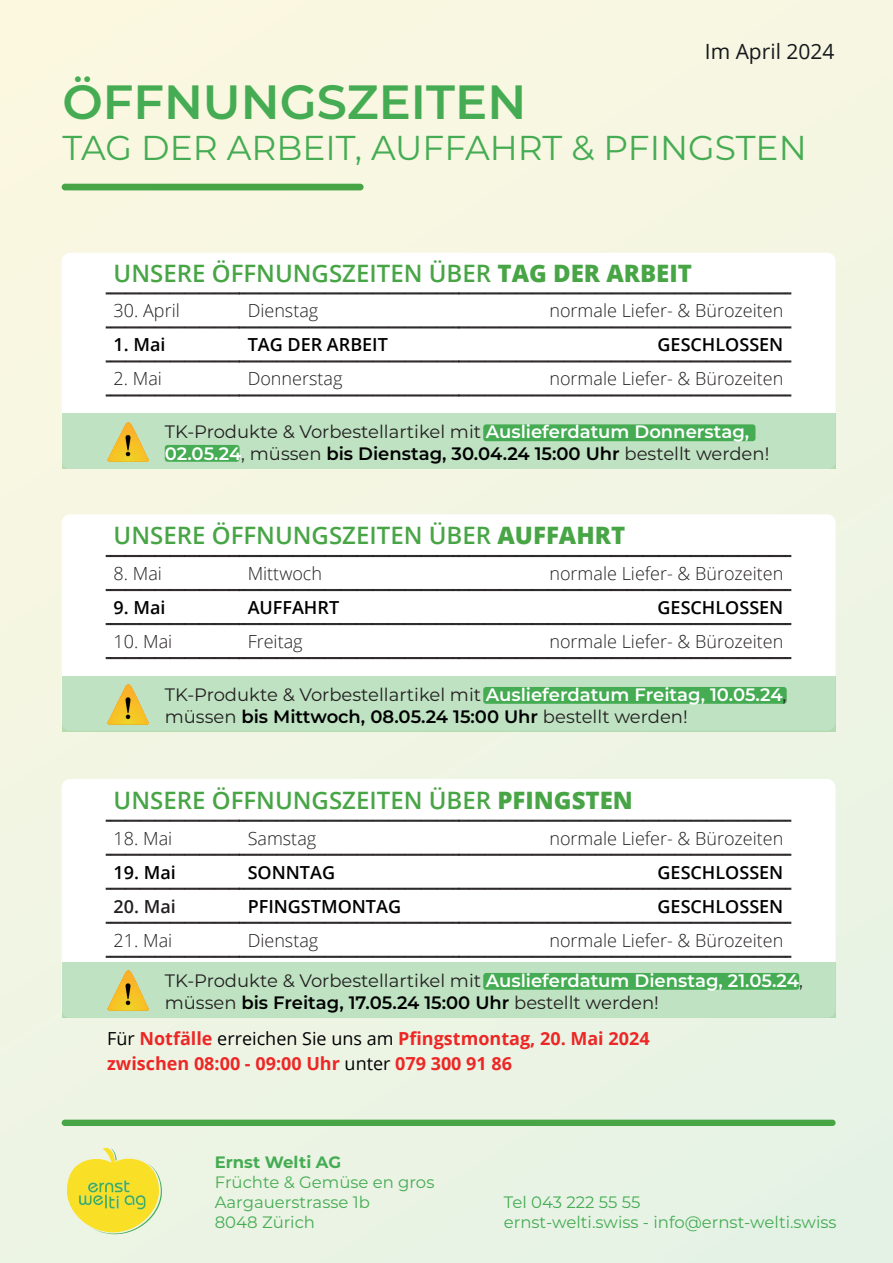
<style>
.page{position:relative;width:893px;height:1263px;background:#f2f5e3}
.page>*{position:absolute;margin:0;border:0;box-sizing:border-box;transform-origin:0 0}
.t1{font:600 48px "Montserrat";color:#45ac53}
.t2{font:34.5px "Montserrat";color:#45ac53}
.t3{font:600 24px "Open Sans";color:#48a546}
.t4{font:21px "Open Sans";color:#15191c}
.t5{font:18px/21.6px "Montserrat";color:#231f20}
.t6{font:300 18px "Open Sans";color:#231f20}
.t7{font:600 18px "Open Sans";color:#000001}
.t8{font:700 18px/25.5px "Open Sans";color:#ec2726}
.t9{font:600 18px "Open Sans";color:#231f20}
.t10{font:16.5px/19.8px "Montserrat";color:#45ac53}
.t11{font:700 16.5px "Montserrat";color:#45ac53}
.s1{font-weight:800}
.s2{font-weight:600;color:#fff}
.s3{font-weight:600;color:#000001}
.s4{font-weight:400;color:#000001}
</style>
<div class="page">
<svg style="left:67px;top:1147px;width:95px;height:87px"></svg>
<div style="left:62px;top:184px;width:302px;height:6px;background:#48a546;border-radius:3px"></div>
<div style="left:62px;top:253px;width:774px;height:216px;background:#fff;border-radius:9px"></div>
<div style="left:62px;top:514px;width:774px;height:217px;background:#fff;border-radius:9px"></div>
<div style="left:62px;top:779px;width:774px;height:239px;background:#fff;border-radius:9px"></div>
<div style="left:62px;top:1119px;width:774px;height:7px;background:#48a546;border-radius:3px"></div>
<svg style="left:106px;top:292px;width:685px;height:3px;background:#6b6969"></svg>
<svg style="left:106px;top:326px;width:685px;height:3px;background:#6b6969"></svg>
<svg style="left:106px;top:360px;width:685px;height:3px;background:#6b6969"></svg>
<svg style="left:106px;top:394px;width:685px;height:3px;background:#6b6969"></svg>
<svg style="left:106px;top:554px;width:685px;height:3px"></svg>
<svg style="left:106px;top:589px;width:685px;height:2px"></svg>
<svg style="left:106px;top:623px;width:685px;height:2px"></svg>
<svg style="left:106px;top:657px;width:685px;height:2px"></svg>
<svg style="left:106px;top:819px;width:685px;height:3px;background:#6b6969"></svg>
<svg style="left:106px;top:853px;width:685px;height:3px;background:#6b6969"></svg>
<svg style="left:106px;top:887px;width:685px;height:3px;background:#6b6969"></svg>
<svg style="left:106px;top:921px;width:685px;height:3px;background:#6b6969"></svg>
<svg style="left:106px;top:955px;width:685px;height:3px;background:#6b6969"></svg>
<svg style="left:62px;top:413px;width:774px;height:56px;background:#addab2"></svg>
<svg style="left:62px;top:676px;width:774px;height:56px;background:#afdbb3"></svg>
<svg style="left:62px;top:962px;width:774px;height:56px;background:#aedbb3"></svg>
<img style="left:107px;top:422px;width:41px;height:40px">
<img style="left:107px;top:685px;width:41px;height:39px">
<img style="left:107px;top:971px;width:41px;height:39px">
<p class="t4" style="left:705px;top:37px;width:131px">Im April 2024</p>
<h1 class="t1" style="left:63px;top:68px;width:465px">ÖFFNUNGSZEITEN</h1>
<h2 class="t2" style="left:63px;top:124px;width:746px">TAG DER ARBEIT, AUFFAHRT &amp; PFINGSTEN</h2>
<h3 class="t3" style="left:114px;top:257px;width:580px">UNSERE ÖFFNUNGSZEITEN ÜBER <span class="s1">TAG DER ARBEIT</span></h3>
<p class="t6" style="left:114px;top:298px;width:68px">30. April</p>
<p class="t6" style="left:248px;top:298px;width:72px">Dienstag</p>
<p class="t6" style="left:549px;top:298px;width:235px">normale Liefer- &amp; Bürozeiten</p>
<p class="t7" style="left:114px;top:332px;width:53px">1. Mai</p>
<p class="t7" style="left:248px;top:332px;width:142px">TAG DER ARBEIT</p>
<p class="t7" style="left:658px;top:332px;width:127px">GESCHLOSSEN</p>
<p class="t6" style="left:114px;top:366px;width:50px">2. Mai</p>
<p class="t6" style="left:248px;top:366px;width:96px">Donnerstag</p>
<p class="t6" style="left:549px;top:366px;width:235px">normale Liefer- &amp; Bürozeiten</p>
<p class="t5" style="left:165px;top:421px;width:606px">TK-Produkte &amp; Vorbestellartikel mit <span class="s2">Auslieferdatum Donnerstag,<br>02.05.24</span>, müssen <span class="s3">bis Dienstag, 30.04.24 15:00 Uhr</span> bestellt werden!</p>
<h3 class="t3" style="left:114px;top:519px;width:513px">UNSERE ÖFFNUNGSZEITEN ÜBER <span class="s1">AUFFAHRT</span></h3>
<p class="t6" style="left:114px;top:561px;width:50px">8. Mai</p>
<p class="t6" style="left:248px;top:561px;width:76px">Mittwoch</p>
<p class="t6" style="left:549px;top:561px;width:235px">normale Liefer- &amp; Bürozeiten</p>
<p class="t7" style="left:114px;top:595px;width:53px">9. Mai</p>
<p class="t7" style="left:248px;top:595px;width:93px">AUFFAHRT</p>
<p class="t7" style="left:658px;top:595px;width:127px">GESCHLOSSEN</p>
<p class="t6" style="left:114px;top:629px;width:60px">10. Mai</p>
<p class="t6" style="left:248px;top:629px;width:56px">Freitag</p>
<p class="t6" style="left:549px;top:629px;width:235px">normale Liefer- &amp; Bürozeiten</p>
<p class="t5" style="left:165px;top:683px;width:623px">TK-Produkte &amp; Vorbestellartikel mit <span class="s2">Auslieferdatum Freitag, 10.05.24</span>, müssen <span class="s3">bis Mittwoch, 08.05.24 15:00 Uhr</span> bestellt werden!</p>
<h3 class="t3" style="left:114px;top:784px;width:521px">UNSERE ÖFFNUNGSZEITEN ÜBER <span class="s1">PFINGSTEN</span></h3>
<p class="t6" style="left:114px;top:826px;width:60px">18. Mai</p>
<p class="t6" style="left:248px;top:826px;width:70px">Samstag</p>
<p class="t6" style="left:549px;top:826px;width:235px">normale Liefer- &amp; Bürozeiten</p>
<p class="t7" style="left:114px;top:860px;width:64px">19. Mai</p>
<p class="t7" style="left:248px;top:860px;width:89px">SONNTAG</p>
<p class="t7" style="left:658px;top:860px;width:127px">GESCHLOSSEN</p>
<p class="t9" style="left:114px;top:894px;width:64px">20. Mai</p>
<p class="t7" style="left:248px;top:894px;width:155px">PFINGSTMONTAG</p>
<p class="t7" style="left:658px;top:894px;width:127px">GESCHLOSSEN</p>
<p class="t6" style="left:114px;top:928px;width:60px">21. Mai</p>
<p class="t6" style="left:248px;top:928px;width:72px">Dienstag</p>
<p class="t6" style="left:549px;top:928px;width:235px">normale Liefer- &amp; Bürozeiten</p>
<p class="t5" style="left:165px;top:969px;width:640px">TK-Produkte &amp; Vorbestellartikel mit <span class="s2">Auslieferdatum Dienstag, 21.05.24</span>, müssen <span class="s3">bis Freitag, 17.05.24 15:00 Uhr</span> bestellt werden!</p>
<p class="t8" style="left:107px;top:1025px;width:544px"><span class="s4">Für</span> Notfälle <span class="s4">erreichen Sie uns am</span> Pfingstmontag, 20. Mai 2024 zwischen 08:00 - 09:00 Uhr <span class="s4">unter</span> 079 300 91 86</p>
<p class="t11" style="left:215px;top:1150px;width:128px">Ernst Welti AG</p>
<p class="t10" style="left:215px;top:1172px;width:221px">Früchte &amp; Gemüse en gros<br>Aargauerstrasse 1b<br>8048 Zürich</p>
<p class="t10" style="left:504px;top:1191px;width:334px">Tel 043 222 55 55<br>ernst-welti.swiss - info@ernst-welti.swiss</p>
</div>
